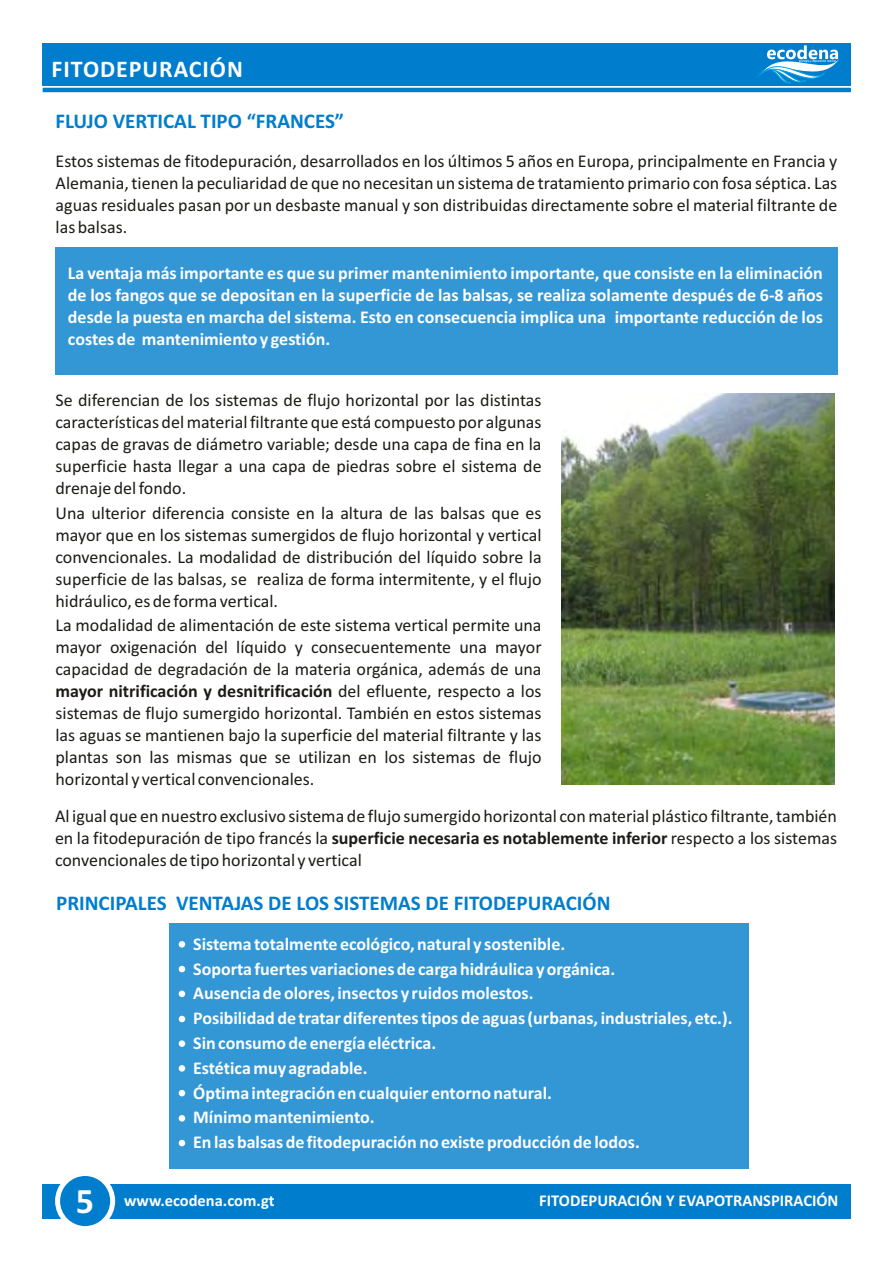
<style>
.page{position:relative;width:893px;height:1263px;background:#fff}
.page>*{position:absolute;margin:0;border:0;box-sizing:border-box;transform-origin:0 0}
.t1{font:700 36px "Calibri";color:#fefefe}
.t2{font:700 24px "Calibri";letter-spacing:.04em;color:#fefefe}
.t3{font:700 21px "Calibri";color:#007dcc}
.t4{font:18px/21.9px "Calibri";color:#1c1b17;text-align:justify}
.t5{font:700 18px/24.9px "Calibri";color:#fefefe;text-align:justify}
.t6{font:700 16.5px "Calibri";color:#fefefe}
.s1{font-weight:700}
</style>
<div class="page">
<div style="left:42px;top:1184px;width:809px;height:34px;background:#007dcc"></div>
<div style="left:43px;top:43px;width:808px;height:42px;background:#007dcc"></div>
<div style="left:55px;top:1171px;width:60px;height:60px;background:#fefefe;border-radius:50%"></div>
<div style="left:60px;top:1176px;width:50px;height:50px;background:#007dcc;border-radius:50%"></div>
<hr style="left:43px;top:88px;width:808px;height:4px;background:#007dcc">
<svg style="left:761px;top:45px;width:78px;height:43px"></svg>
<div style="left:55px;top:247px;width:782px;height:128px;background:#3397d6"></div>
<img style="left:561px;top:393px;width:273px;height:391px">
<div style="left:169px;top:923px;width:579px;height:245px;background:#3397d6"></div>
<svg style="left:179px;top:941px;width:6px;height:6px"></svg>
<svg style="left:179px;top:966px;width:6px;height:6px"></svg>
<div style="left:179px;top:990px;width:6px;height:7px;background:#fefefe;border-radius:50%"></div>
<svg style="left:179px;top:1016px;width:6px;height:6px"></svg>
<div style="left:179px;top:1040px;width:6px;height:7px;background:#fefefe;border-radius:50%"></div>
<div style="left:179px;top:1065px;width:6px;height:7px;background:#fefefe;border-radius:50%"></div>
<svg style="left:179px;top:1090px;width:6px;height:6px"></svg>
<svg style="left:179px;top:1115px;width:6px;height:6px"></svg>
<svg style="left:179px;top:1140px;width:6px;height:6px"></svg>
<h2 class="t2" style="left:52px;top:59px;width:193px">FITODEPURACIÓN</h2>
<p class="t3" style="left:56px;top:112px;width:290px">FLUJO VERTICAL TIPO “FRANCES”</p>
<p class="t4" style="left:56px;top:152px;width:783px">Estos sistemas de fitodepuración, desarrollados en los últimos 5 años en Europa, principalmente en Francia y Alemania, tienen la peculiaridad de que no necesitan un sistema de tratamiento primario con fosa séptica. Las aguas residuales pasan por un desbaste manual y son distribuidas directamente sobre el material filtrante de las balsas.</p>
<p class="t5" style="left:68px;top:264px;width:756px;line-height:21.9px">La ventaja más importante es que su primer mantenimiento importante, que consiste en la eliminación de los fangos que se depositan en la superficie de las balsas, se realiza solamente después de 6-8 años desde la puesta en marcha del sistema. Esto en consecuencia implica una importante reducción de los costes de mantenimiento y gestión.</p>
<h2 class="t2" style="left:210px;top:59px;width:18px">O</h2>
<p class="t4" style="left:56px;top:391px;width:488px">Se diferencian de los sistemas de flujo horizontal por las distintas características del material filtrante que está compuesto por algunas capas de gravas de diámetro variable; desde una capa de fina en la superficie hasta llegar a una capa de piedras sobre el sistema de drenaje del fondo.</p>
<p class="t4" style="left:56px;top:503px;width:488px">Una ulterior diferencia consiste en la altura de las balsas que es mayor que en los sistemas sumergidos de flujo horizontal y vertical convencionales. La modalidad de distribución del líquido sobre la superficie de las balsas, se realiza de forma intermitente, y el flujo hidráulico, es de forma vertical.</p>
<p class="t4" style="left:55px;top:616px;width:488px">La modalidad de alimentación de este sistema vertical permite una mayor oxigenación del líquido y consecuentemente una mayor capacidad de degradación de la materia orgánica, además de una <span class="s1">mayor nitrificación y desnitrificación</span> del efluente, respecto a los sistemas de flujo sumergido horizontal. También en estos sistemas las aguas se mantienen bajo la superficie del material filtrante y las plantas son las mismas que se utilizan en los sistemas de flujo horizontal y vertical convencionales.</p>
<p class="t4" style="left:55px;top:807px;width:783px">Al igual que en nuestro exclusivo sistema de flujo sumergido horizontal con material plástico filtrante, también en la fitodepuración de tipo francés la <span class="s1">superficie necesaria es notablemente inferior</span> respecto a los sistemas convencionales de tipo horizontal y vertical</p>
<p class="t3" style="left:56px;top:894px;width:556px">PRINCIPALES VENTAJAS DE LOS SISTEMAS DE FITODEPURACIÓN</p>
<h1 class="t1" style="left:76px;top:1186px;width:20px">5</h1>
<p class="t5" style="left:193px;top:933px;width:541px;text-align:left">Sistema totalmente ecológico, natural y sostenible.<br>Soporta fuertes variaciones de carga hidráulica y orgánica.<br>Ausencia de olores, insectos y ruidos molestos.<br>Posibilidad de tratar diferentes tipos de aguas (urbanas, industriales, etc.).<br>Sin consumo de energía eléctrica.<br>Estética muy agradable.<br>Óptima integración en cualquier entorno natural.<br>Mínimo mantenimiento.<br>En las balsas de fitodepuración no existe producción de lodos.</p>
<p class="t6" style="left:124px;top:1193px;width:152px">www.ecodena.com.gt</p>
<p class="t6" style="left:539px;top:1194px;width:301px">FITODEPURACIÓN Y EVAPOTRANSPIRACIÓN</p>
</div>
